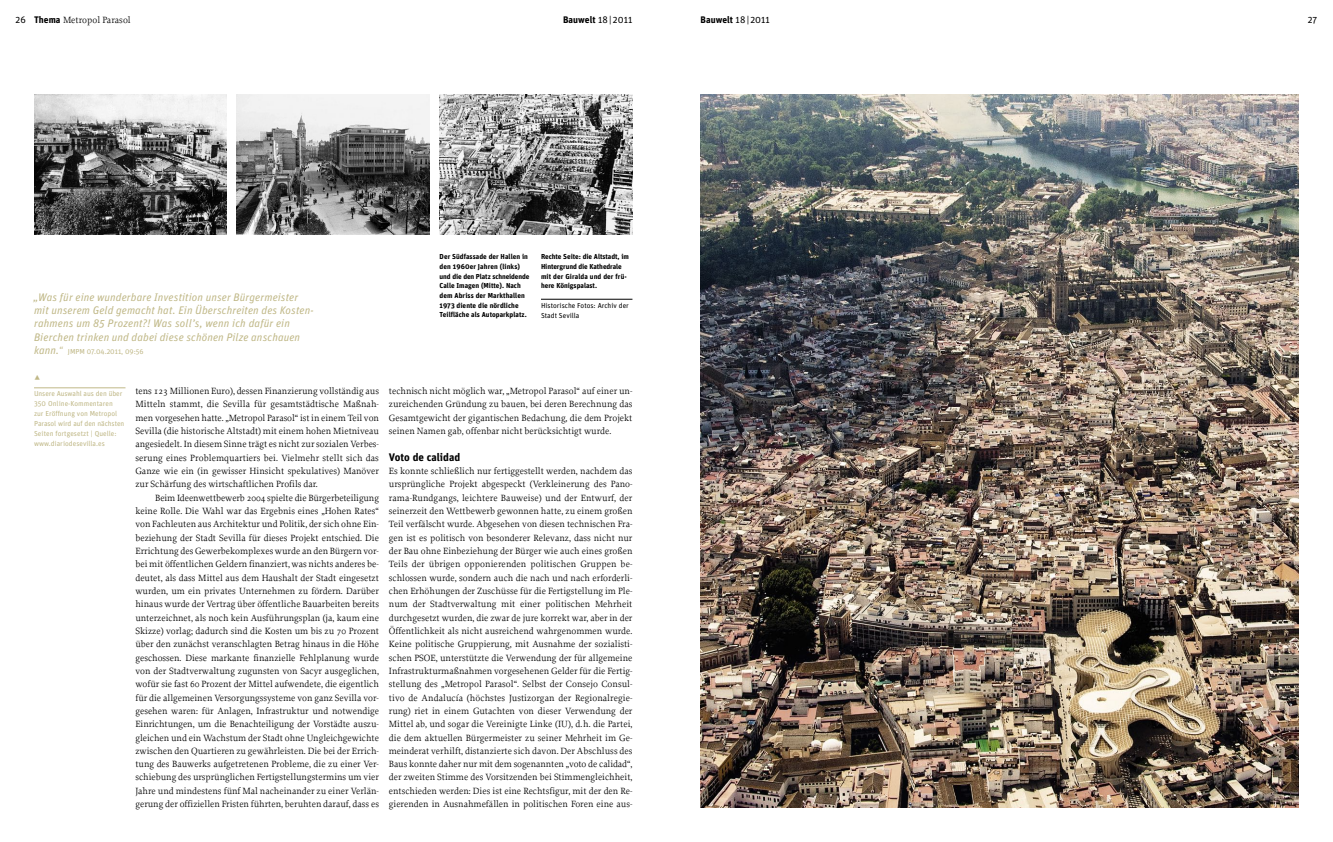
<style>
.page{position:relative;width:1333px;height:842px;background:#fff}
.page>*{position:absolute;margin:0;border:0;box-sizing:border-box;transform-origin:0 0}
.t1{font:italic 11px/13.3px "Unit Pro";letter-spacing:.01em;color:#c0b887}
.S_Zwischenüberschrif{font:700 11px "Unit Pro";color:#000}
.A_Bildunterschrift{font:700 11px "Unit Pro";color:#c0b887}
.S_Fließtext{font:9.5px/13.3px "Proforma";color:#000;text-align:justify}
.S_Fließtext_Einzug{font:9.5px/13.3px "Proforma";color:#000;text-align:justify}
.t2{font:700 9.5px "Unit Pro";letter-spacing:.005em;color:#000}
.t3{font:9.5px "Unit Pro";color:#000}
.A_Bildunterschrift-2{font:700 7.2px/9.7px "Unit Pro";letter-spacing:.005em;color:#000}
.A_Marginaltext_farbe{font:7.2px/9.9px "Unit Pro";color:#c0b887}
.A_Bildunterschrift_Z{font:7.2px/9.7px "Unit Pro";color:#000}
.s1{font-family:"Unit Pro"}
.s2{font-family:"Unit Pro";font-weight:700}
.s3{font-weight:400}
.s4{font-style:italic;font-size:11px}
.s5{font-family:"Cambria";font-size:10.5px}
</style>
<div class="page">
<hr style="left:541px;top:299px;width:91px;height:1px;background:#000">
<hr style="left:34px;top:388px;width:91px;height:1px;background:#c0b887">
<img style="left:34px;top:95px;width:193px;height:139px">
<img style="left:237px;top:95px;width:192px;height:139px">
<img style="left:439px;top:95px;width:193px;height:139px">
<img style="left:700px;top:95px;width:598px;height:712px">
<p class="S_Fließtext" style="left:16px;top:13px;width:117px"><span class="s1">26</span> <span class="s2">Thema</span> Metropol Parasol</p>
<p class="t2" style="left:563px;top:13px;width:71px">Bauwelt <span class="s3">18| 2011</span></p>
<p class="t2" style="left:700px;top:13px;width:71px">Bauwelt <span class="s3">18| 2011</span></p>
<p class="t3" style="left:1307px;top:13px;width:11px">27</p>
<p class="t1" style="left:33px;top:290px;width:282px">„Was für eine wunderbare Investition unser Bürgermeister mit unserem Geld gemacht hat. Ein Überschreiten des Kosten&shy;rahmens um 85 Prozent?! Was soll’s, wenn ich dafür ein Bierchen trinken und dabei diese schönen Pilze anschauen</p>
<p class="A_Marginaltext_farbe" style="left:34px;top:346px;width:111px"><span class="s4">kann.</span><span class="s5">“</span> JMPM 07.04.2011, 09:56</p>
<p class="A_Bildunterschrift" style="left:34px;top:370px;width:8px">▲</p>
<p class="A_Marginaltext_farbe" style="left:34px;top:389px;width:92px">Unsere Auswahl aus den über<br>350 Online-Kommentaren<br>zur Eröffnung von Metropol<br>Parasol wird auf den nächsten<br>Seiten fortgesetzt | Quelle: www.diariodesevilla.es</p>
<p class="S_Fließtext" style="left:135px;top:384px;width:245px">tens 123 Millionen Euro), dessen Finanzierung vollständig aus Mitteln stammt, die Sevilla für gesamtstädtische Maßnah&shy;men vorgesehen hatte. „Metropol Parasol“ ist in einem Teil von Sevilla (die historische Altstadt) mit einem hohen Mietniveau angesiedelt. In diesem Sinne trägt es nicht zur sozialen Verbes&shy;serung eines Problemquartiers bei. Vielmehr stellt sich das Ganze wie ein (in gewisser Hinsicht spekulatives) Manöver zur Schärfung des wirtschaftlichen Profils dar.</p>
<p class="S_Fließtext_Einzug" style="left:135px;top:491px;width:245px;text-indent:20px">Beim Ideenwettbewerb 2004 spielte die Bürgerbeteiligung keine Rolle. Die Wahl war das Ergebnis eines „Hohen Rates“ von Fachleuten aus Architektur und Politik, der sich ohne Ein&shy;beziehung der Stadt Sevilla für dieses Projekt entschied. Die Errichtung des Gewerbekomplexes wurde an den Bürgern vor&shy;bei mit öffentlichen Geldern finanziert, was nichts anderes be&shy;deutet, als dass Mittel aus dem Haushalt der Stadt eingesetzt wurden, um ein privates Unternehmen zu fördern. Darüber hinaus wurde der Vertrag über öffentliche Bauarbeiten bereits unterzeichnet, als noch kein Ausführungsplan (ja, kaum eine Skizze) vorlag; dadurch sind die Kosten um bis zu 70 Prozent über den zunächst veranschlagten Betrag hinaus in die Höhe geschossen. Diese markante finanzielle Fehlplanung wurde von der Stadtverwaltung zugunsten von Sacyr ausgeglichen, wofür sie fast 60 Prozent der Mittel aufwendete, die eigentlich für die allgemeinen Versorgungssysteme von ganz Sevilla vor&shy;gesehen waren: für Anlagen, Infrastruktur und notwendige Einrichtungen, um die Benachteiligung der Vorstädte auszu&shy;gleichen und ein Wachstum der Stadt ohne Ungleichgewichte zwischen den Quartieren zu gewährleisten. Die bei der Errich&shy;tung des Bauwerks aufgetretenen Probleme, die zu einer Ver&shy;schiebung des ursprünglichen Fertigstellungstermins um vier Jahre und mindestens fünf Mal nacheinander zu einer Verlän&shy;gerung der offiziellen Fristen führten, beruhten darauf, dass es</p>
<p class="A_Bildunterschrift-2" style="left:439px;top:252px;width:91px">Der Südfassade der Hallen in den 1960er Jahren (links) und die den Platz schneidende<br>Calle Imagen (Mitte). Nach dem Abriss der Markthallen<br>1973 diente die nördliche<br>Teilfläche als Autoparkplatz.</p>
<p class="A_Bildunterschrift-2" style="left:541px;top:252px;width:89px">Rechte Seite: die Altstadt, im<br>Hintergrund die Kathedrale mit der Giralda und der frü&shy;here Königspalast.</p>
<p class="A_Bildunterschrift_Z" style="left:541px;top:300px;width:89px">Historische Fotos: Archiv der<br>Stadt Sevilla</p>
<p class="S_Fließtext_Einzug" style="left:389px;top:384px;width:245px">technisch nicht möglich war, „Metropol Parasol“ auf einer un&shy;zureichenden Gründung zu bauen, bei deren Berechnung das Gesamtgewicht der gigantischen Bedachung, die dem Projekt seinen Namen gab, offenbar nicht berücksichtigt wurde.</p>
<p class="S_Zwischenüberschrif" style="left:389px;top:450px;width:73px">Voto de calidad</p>
<p class="S_Fließtext" style="left:389px;top:464px;width:245px">Es konnte schließlich nur fertiggestellt werden, nachdem das ursprüngliche Projekt abgespeckt (Verkleinerung des Pano&shy;rama-Rundgangs, leichtere Bauweise) und der Entwurf, der seinerzeit den Wettbewerb gewonnen hatte, zu einem großen Teil verfälscht wurde. Abgesehen von diesen technischen Fra&shy;gen ist es politisch von besonderer Relevanz, dass nicht nur der Bau ohne Einbeziehung der Bürger wie auch eines großen Teils der übrigen opponierenden politischen Gruppen be&shy;schlossen wurde, sondern auch die nach und nach erforderli&shy;chen Erhöhungen der Zuschüsse für die Fertigstellung im Ple&shy;num der Stadtverwaltung mit einer politischen Mehrheit durchgesetzt wurden, die zwar de jure korrekt war, aber in der Öffentlichkeit als nicht ausreichend wahrgenommen wurde.<br>Keine politische Gruppierung, mit Ausnahme der sozialisti&shy;schen PSOE, unterstützte die Verwendung der für allgemeine Infrastrukturmaßnahmen vorgesehenen Gelder für die Fertig&shy;stellung des „Metropol Parasol“. Selbst der Consejo Consul&shy;tivo de Andalucía (höchstes Justizorgan der Regionalregie&shy;rung) riet in einem Gutachten von dieser Verwendung der Mittel ab, und sogar die Vereinigte Linke (IU), d.h. die Partei, die dem aktuellen Bürgermeister zu seiner Mehrheit im Ge&shy;meinderat verhilft, distanzierte sich davon. Der Abschluss des Baus konnte daher nur mit dem sogenannten „voto de calidad“, der zweiten Stimme des Vorsitzenden bei Stimmengleichheit, entschieden werden: Dies ist eine Rechtsfigur, mit der den Re&shy;gierenden in Ausnahmefällen in politischen Foren eine aus-</p>
</div>
